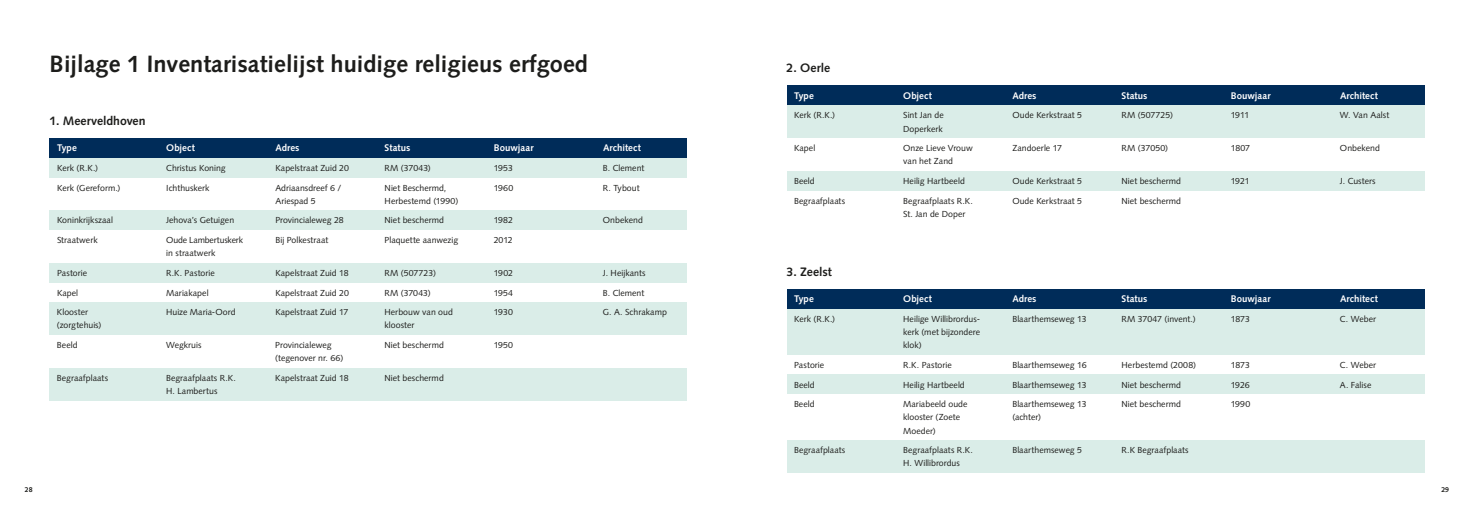
<style>
.page{position:relative;width:1474px;height:521px;background:#fff}
.page>*{position:absolute;margin:0;border:0;box-sizing:border-box;transform-origin:0 0}
.t1{font:700 23.62px "Syntax LT Std";color:#1d1d1b}
.t2{font:700 12.25px "Syntax LT Std";letter-spacing:-.005em;color:#1d1d1b}
.t3{font:700 9.62px "Syntax LT Std";letter-spacing:.005em;color:#fff}
.t4{font:8.75px/13.1px "Syntax LT Std";letter-spacing:.005em;color:#1d1d1b}
.t5{font:700 7px "Syntax LT Std";color:#1d1d1b}
</style>
<div class="page">
<div style="left:50px;top:368px;width:637px;height:33px;background:#daede8"></div>
<div style="left:50px;top:302px;width:637px;height:33px;background:#daede8"></div>
<div style="left:50px;top:263px;width:637px;height:19px;background:#daede8"></div>
<div style="left:50px;top:210px;width:637px;height:20px;background:#daede8"></div>
<div style="left:50px;top:158px;width:637px;height:19px;background:#daede8"></div>
<div style="left:50px;top:138px;width:637px;height:20px;background:#002c59"></div>
<div style="left:786px;top:171px;width:638px;height:20px;background:#daede8"></div>
<div style="left:786px;top:105px;width:638px;height:33px;background:#daede8"></div>
<div style="left:786px;top:374px;width:638px;height:20px;background:#daede8"></div>
<div style="left:786px;top:309px;width:638px;height:46px;background:#daede8"></div>
<div style="left:786px;top:86px;width:638px;height:19px;background:#002c59"></div>
<div style="left:786px;top:289px;width:638px;height:20px;background:#002c59"></div>
<div style="left:786px;top:440px;width:638px;height:33px;background:#daede8"></div>
<h1 class="t1" style="left:50px;top:51px;width:540px">Bijlage 1 Inventarisatielijst huidige religieus erfgoed</h1>
<h2 class="t2" style="left:50px;top:114px;width:97px">1. Meerveldhoven</h2>
<p class="t3" style="left:57px;top:142px;width:21px">Type</p>
<p class="t3" style="left:166px;top:142px;width:30px">Object</p>
<p class="t3" style="left:275px;top:142px;width:26px">Adres</p>
<p class="t3" style="left:384px;top:142px;width:27px">Status</p>
<p class="t3" style="left:494px;top:142px;width:41px">Bouwjaar</p>
<p class="t3" style="left:603px;top:142px;width:39px">Architect</p>
<p class="t4" style="left:57px;top:161px;width:43px">Kerk (R.K.)</p>
<p class="t4" style="left:166px;top:161px;width:61px">Christus Koning</p>
<p class="t4" style="left:275px;top:161px;width:75px">Kapelstraat Zuid 20</p>
<p class="t4" style="left:384px;top:161px;width:48px">RM (37043)</p>
<p class="t4" style="left:494px;top:161px;width:21px">1953</p>
<p class="t4" style="left:603px;top:161px;width:43px">B. Clement</p>
<p class="t4" style="left:57px;top:181px;width:65px">Kerk (Gereform.)</p>
<p class="t4" style="left:166px;top:181px;width:45px">Ichthuskerk</p>
<p class="t4" style="left:275px;top:181px;width:68px">Adriaansdreef 6 /<br>Ariespad 5</p>
<p class="t4" style="left:384px;top:181px;width:75px">Niet Beschermd,<br>Herbestemd (1990)</p>
<p class="t4" style="left:494px;top:181px;width:21px">1960</p>
<p class="t4" style="left:603px;top:181px;width:38px">R. Tybout</p>
<p class="t4" style="left:57px;top:214px;width:57px">Koninkrijkszaal</p>
<p class="t4" style="left:166px;top:214px;width:69px">Jehova’s Getuigen</p>
<p class="t4" style="left:275px;top:214px;width:70px">Provincialeweg 28</p>
<p class="t4" style="left:384px;top:214px;width:61px">Niet beschermd</p>
<p class="t4" style="left:494px;top:214px;width:21px">1982</p>
<p class="t4" style="left:603px;top:214px;width:41px">Onbekend</p>
<p class="t4" style="left:57px;top:234px;width:42px">Straatwerk</p>
<p class="t4" style="left:166px;top:234px;width:78px">Oude Lambertuskerk in straatwerk</p>
<p class="t4" style="left:275px;top:234px;width:54px">Bij Polkestraat</p>
<p class="t4" style="left:384px;top:234px;width:75px">Plaquette aanwezig</p>
<p class="t4" style="left:494px;top:234px;width:20px">2012</p>
<p class="t4" style="left:57px;top:266px;width:32px">Pastorie</p>
<p class="t4" style="left:166px;top:266px;width:50px">R.K. Pastorie</p>
<p class="t4" style="left:275px;top:266px;width:75px">Kapelstraat Zuid 18</p>
<p class="t4" style="left:384px;top:266px;width:53px">RM (507723)</p>
<p class="t4" style="left:494px;top:266px;width:21px">1902</p>
<p class="t4" style="left:603px;top:266px;width:44px">J. Heijkants</p>
<p class="t4" style="left:57px;top:286px;width:23px">Kapel</p>
<p class="t4" style="left:166px;top:286px;width:44px">Mariakapel</p>
<p class="t4" style="left:275px;top:286px;width:75px">Kapelstraat Zuid 20</p>
<p class="t4" style="left:384px;top:286px;width:48px">RM (37043)</p>
<p class="t4" style="left:493px;top:286px;width:21px">1954</p>
<p class="t4" style="left:603px;top:286px;width:43px">B. Clement</p>
<p class="t4" style="left:57px;top:306px;width:46px">Klooster (zorgtehuis)</p>
<p class="t4" style="left:166px;top:306px;width:71px">Huize Maria-Oord</p>
<p class="t4" style="left:275px;top:306px;width:75px">Kapelstraat Zuid 17</p>
<p class="t4" style="left:384px;top:306px;width:70px">Herbouw van oud klooster</p>
<p class="t4" style="left:493px;top:306px;width:21px">1930</p>
<p class="t4" style="left:603px;top:306px;width:65px">G. A. Schrakamp</p>
<p class="t4" style="left:57px;top:339px;width:22px">Beeld</p>
<p class="t4" style="left:166px;top:339px;width:37px">Wegkruis</p>
<p class="t4" style="left:275px;top:339px;width:70px">Provincialeweg (tegenover nr. 66)</p>
<p class="t4" style="left:384px;top:339px;width:61px">Niet beschermd</p>
<p class="t4" style="left:493px;top:339px;width:21px">1950</p>
<p class="t4" style="left:57px;top:371px;width:53px">Begraafplaats</p>
<p class="t4" style="left:166px;top:371px;width:71px">Begraafplaats R.K.<br>H. Lambertus</p>
<p class="t4" style="left:275px;top:371px;width:75px">Kapelstraat Zuid 18</p>
<p class="t4" style="left:384px;top:371px;width:61px">Niet beschermd</p>
<h2 class="t2" style="left:786px;top:61px;width:45px">2. Oerle</h2>
<p class="t3" style="left:794px;top:90px;width:21px">Type</p>
<p class="t3" style="left:903px;top:90px;width:30px">Object</p>
<p class="t3" style="left:1012px;top:90px;width:26px">Adres</p>
<p class="t3" style="left:1121px;top:90px;width:27px">Status</p>
<p class="t3" style="left:1230px;top:90px;width:41px">Bouwjaar</p>
<p class="t3" style="left:1339px;top:90px;width:39px">Architect</p>
<p class="t4" style="left:794px;top:109px;width:43px">Kerk (R.K.)</p>
<p class="t4" style="left:903px;top:109px;width:42px">Sint Jan de<br>Doperkerk</p>
<p class="t4" style="left:1012px;top:109px;width:71px">Oude Kerkstraat 5</p>
<p class="t4" style="left:1121px;top:109px;width:53px">RM (507725)</p>
<p class="t4" style="left:1230px;top:109px;width:20px">1911</p>
<p class="t4" style="left:1339px;top:109px;width:51px">W. Van Aalst</p>
<p class="t4" style="left:794px;top:142px;width:23px">Kapel</p>
<p class="t4" style="left:903px;top:142px;width:71px">Onze Lieve Vrouw van het Zand</p>
<p class="t4" style="left:1012px;top:142px;width:51px">Zandoerle 17</p>
<p class="t4" style="left:1121px;top:142px;width:48px">RM (37050)</p>
<p class="t4" style="left:1230px;top:142px;width:21px">1807</p>
<p class="t4" style="left:1339px;top:142px;width:41px">Onbekend</p>
<p class="t4" style="left:794px;top:174px;width:22px">Beeld</p>
<p class="t4" style="left:903px;top:174px;width:63px">Heilig Hartbeeld</p>
<p class="t4" style="left:1012px;top:174px;width:71px">Oude Kerkstraat 5</p>
<p class="t4" style="left:1121px;top:174px;width:61px">Niet beschermd</p>
<p class="t4" style="left:1230px;top:174px;width:20px">1921</p>
<p class="t4" style="left:1339px;top:174px;width:37px">J. Custers</p>
<p class="t4" style="left:794px;top:194px;width:53px">Begraafplaats</p>
<p class="t4" style="left:903px;top:194px;width:71px">Begraafplaats R.K.<br>St. Jan de Doper</p>
<p class="t4" style="left:1012px;top:194px;width:71px">Oude Kerkstraat 5</p>
<p class="t4" style="left:1121px;top:194px;width:61px">Niet beschermd</p>
<h2 class="t2" style="left:786px;top:265px;width:47px">3. Zeelst</h2>
<p class="t3" style="left:794px;top:293px;width:21px">Type</p>
<p class="t3" style="left:903px;top:293px;width:30px">Object</p>
<p class="t3" style="left:1012px;top:293px;width:26px">Adres</p>
<p class="t3" style="left:1121px;top:293px;width:27px">Status</p>
<p class="t3" style="left:1230px;top:293px;width:41px">Bouwjaar</p>
<p class="t3" style="left:1339px;top:293px;width:39px">Architect</p>
<p class="t4" style="left:794px;top:312px;width:43px">Kerk (R.K.)</p>
<p class="t4" style="left:903px;top:312px;width:78px">Heilige Willibrordus&shy;kerk (met bijzondere klok)</p>
<p class="t4" style="left:1012px;top:312px;width:76px">Blaarthemseweg 13</p>
<p class="t4" style="left:1121px;top:312px;width:76px">RM 37047 (invent.)</p>
<p class="t4" style="left:1230px;top:312px;width:21px">1873</p>
<p class="t4" style="left:1339px;top:312px;width:38px">C. Weber</p>
<p class="t4" style="left:794px;top:358px;width:32px">Pastorie</p>
<p class="t4" style="left:903px;top:358px;width:50px">R.K. Pastorie</p>
<p class="t4" style="left:1012px;top:358px;width:76px">Blaarthemseweg 16</p>
<p class="t4" style="left:1121px;top:358px;width:76px">Herbestemd (2008)</p>
<p class="t4" style="left:1230px;top:358px;width:21px">1873</p>
<p class="t4" style="left:1339px;top:358px;width:38px">C. Weber</p>
<p class="t4" style="left:794px;top:378px;width:22px">Beeld</p>
<p class="t4" style="left:903px;top:378px;width:63px">Heilig Hartbeeld</p>
<p class="t4" style="left:1012px;top:378px;width:76px">Blaarthemseweg 13</p>
<p class="t4" style="left:1121px;top:378px;width:61px">Niet beschermd</p>
<p class="t4" style="left:1230px;top:378px;width:20px">1926</p>
<p class="t4" style="left:1339px;top:378px;width:33px">A. Falise</p>
<p class="t4" style="left:794px;top:398px;width:22px">Beeld</p>
<p class="t4" style="left:903px;top:398px;width:66px">Mariabeeld oude klooster (Zoete<br>Moeder)</p>
<p class="t4" style="left:1012px;top:398px;width:76px">Blaarthemseweg 13 (achter)</p>
<p class="t4" style="left:1121px;top:398px;width:61px">Niet beschermd</p>
<p class="t4" style="left:1230px;top:398px;width:21px">1990</p>
<p class="t4" style="left:794px;top:444px;width:53px">Begraafplaats</p>
<p class="t4" style="left:903px;top:444px;width:71px">Begraafplaats R.K.<br>H. Willibrordus</p>
<p class="t4" style="left:1012px;top:444px;width:71px">Blaarthemseweg 5</p>
<p class="t4" style="left:1121px;top:444px;width:69px">R.K Begraafplaats</p>
<p class="t5" style="left:25px;top:486px;width:9px">28</p>
<p class="t5" style="left:1441px;top:486px;width:9px">29</p>
</div>
